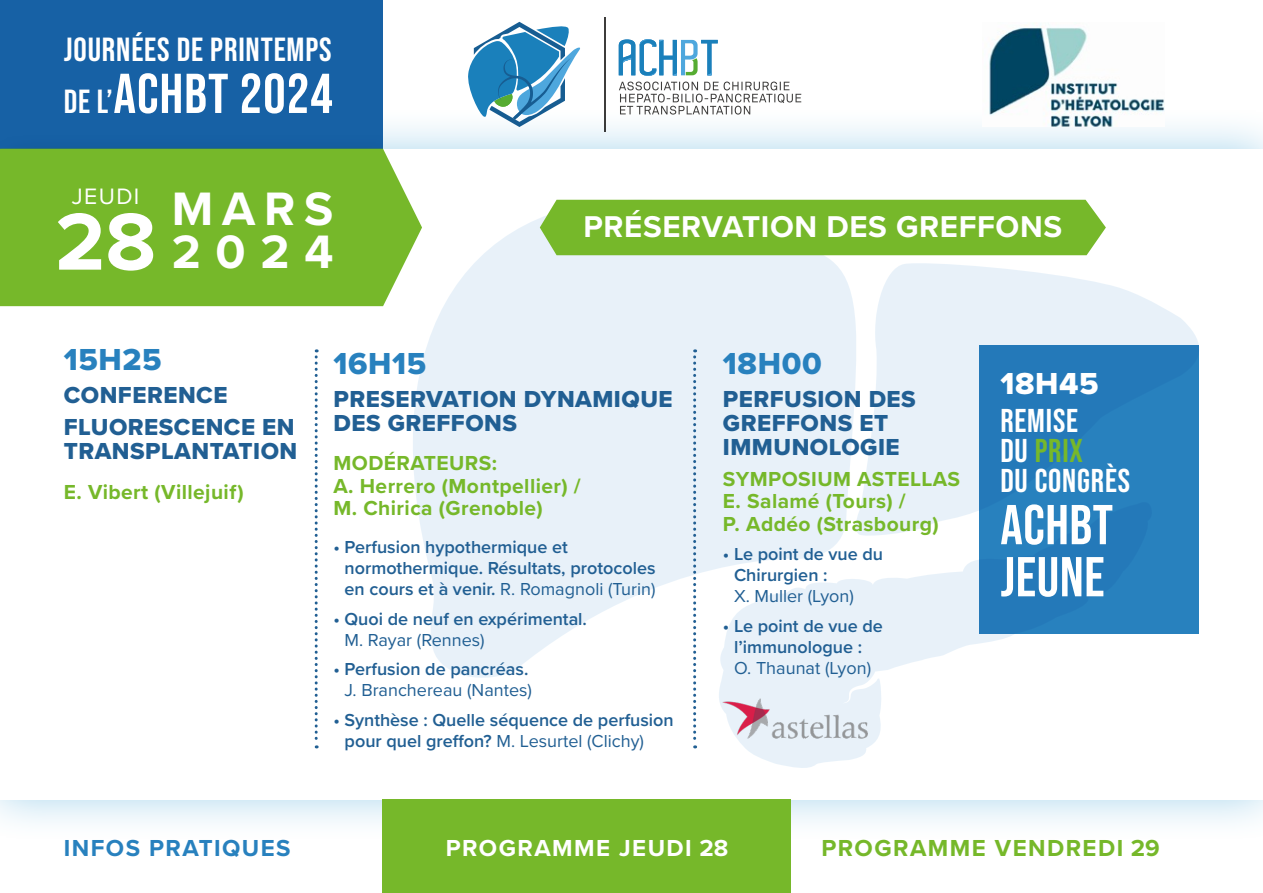
<style>
.page{position:relative;width:1263px;height:893px;background:#fff}
.page>*{position:absolute;margin:0;border:0;box-sizing:border-box;transform-origin:0 0}
.t1{font:700 83.7px "Proxima Nova";color:#fff}
.t2{font:56.1px/52.1px "Bebas Neue";letter-spacing:.01em;color:#fff}
.t3{font:700 48.6px/42.5px "Proxima Nova";letter-spacing:.245em;color:#fff}
.t4{font:33.45px "Bebas Neue";letter-spacing:.025em;color:#fff}
.t5{font:33px/30px "Bebas Neue";letter-spacing:.025em;color:#fff}
.t6{font:31.5px "Proxima Nova Extrabld";letter-spacing:.02em;color:#2881be}
.t7{font:31.5px "Proxima Nova Extrabld";letter-spacing:.02em;color:#fff}
.t8{font:700 31.2px "Proxima Nova";letter-spacing:.02em;color:#fff}
.t9{font:24px/24px "Proxima Nova Extrabld";letter-spacing:.02em;color:#215f93}
.t10{font:700 24px "Proxima Nova";letter-spacing:.06em;color:#76b82a}
.t11{font:700 24px "Proxima Nova";letter-spacing:.06em;color:#fff}
.t12{font:700 24px "Proxima Nova";letter-spacing:.06em;color:#2881be}
.t13{font:23.1px "Proxima Nova";letter-spacing:.06em;color:#fff}
.t14{font:700 21px/22.5px "Proxima Nova";letter-spacing:.02em;color:#76b82a}
.t15{font:600 18px/21px "Proxima Nova";color:#215f93}
.t16{font:18px "Proxima Nova";color:#215f93}
.s1{font-size:33.45px}
.s2{font-weight:400}
.s3{color:#76b82a}
</style>
<div class="page">
<div style="left:0;top:106px;width:1263px;height:736px;background:#53addb;opacity:.5"></div>
<div style="left:0;top:149px;width:1263px;height:650px;background:#fff"></div>
<img style="left:982px;top:25px;width:183px;height:101px">
<div style="left:0;top:0;width:383px;height:149px;background:#1761a5"></div>
<svg style="left:413px;top:199px;width:446px;height:484px;fill:#e8f1f9"></svg>
<svg style="left:851px;top:260px;width:348px;height:239px;fill:#e8f1f9"></svg>
<svg style="left:717px;top:499px;width:297px;height:269px;fill:#e8f1f9"></svg>
<div style="left:0;top:149px;width:422px;height:157px;background:#76b82a"></div>
<div style="left:979px;top:345px;width:220px;height:289px;background:#2881be"></div>
<svg style="left:425px;top:17px;width:419px;height:132px"></svg>
<hr style="left:604px;top:17px;width:1px;height:115px;background:#3d3c3b">
<svg style="left:619px;top:82px;width:182px;height:33px"></svg>
<svg style="left:619px;top:39px;width:99px;height:37px"></svg>
<svg style="left:468px;top:22px;width:114px;height:105px"></svg>
<div style="left:383px;top:799px;width:408px;height:94px;background:#76b82a"></div>
<div style="left:540px;top:200px;width:566px;height:55px;background:#76b82a"></div>
<svg style="left:315px;top:349px;width:3px;height:399px"></svg>
<svg style="left:693px;top:349px;width:3px;height:399px"></svg>
<img style="left:723px;top:699px;width:144px;height:39px">
<h3 class="t4" style="left:64px;top:30px;width:269px">JOURNÉES DE PRINTEMPS</h3>
<h2 class="t2" style="left:64px;top:67px;width:270px"><span class="s1">DE L’</span>ACHBT 2024</h2>
<p class="t13" style="left:72px;top:179px;width:69px">JEUDI</p>
<h1 class="t1" style="left:55px;top:179px;width:102px">28</h1>
<h3 class="t8" style="left:583px;top:204px;width:480px">PRÉSERVATION DES GREFFONS</h3>
<h3 class="t3" style="left:172px;top:187px;width:163px">MARS<br>2024</h3>
<h3 class="t6" style="left:64px;top:336px;width:99px">15H25</h3>
<h3 class="t9" style="left:64px;top:378px;width:232px;line-height:32.5px">CONFERENCE<br>FLUORESCENCE EN</h3>
<h3 class="t9" style="left:64px;top:439px;width:235px">TRANSPLANTATION</h3>
<p class="t14" style="left:64px;top:480px;width:181px">E. Vibert (Villejuif)</p>
<h3 class="t6" style="left:333px;top:340px;width:94px">16H15</h3>
<h3 class="t9" style="left:333px;top:386px;width:341px">PRESERVATION DYNAMIQUE<br>DES GREFFONS</h3>
<p class="t14" style="left:333px;top:452px;width:249px">MODÉRATEURS:<br>A. Herrero (Montpellier) /<br>M. Chirica (Grenoble)</p>
<p class="t15" style="left:345px;top:536px;width:312px;text-indent:-11px">• Perfusion hypothermique et normothermique. Résultats, protocoles en cours et à venir. <span class="s2">R. Romagnoli (Turin)</span></p>
<p class="t15" style="left:333px;top:608px;width:255px">• Quoi de neuf en expérimental.</p>
<p class="t16" style="left:345px;top:626px;width:142px">M. Rayar (Rennes)</p>
<p class="t15" style="left:333px;top:658px;width:196px">• Perfusion de pancréas.</p>
<p class="t16" style="left:345px;top:677px;width:189px">J. Branchereau (Nantes)</p>
<p class="t15" style="left:345px;top:709px;width:331px;text-indent:-11px">• Synthèse : Quelle séquence de perfusion pour quel greffon? <span class="s2">M. Lesurtel (Clichy)</span></p>
<h3 class="t6" style="left:723px;top:340px;width:100px">18H00</h3>
<h3 class="t9" style="left:723px;top:386px;width:194px">PERFUSION DES<br>GREFFONS ET<br>IMMUNOLOGIE</h3>
<p class="t14" style="left:723px;top:467px;width:239px">SYMPOSIUM ASTELLAS<br>E. Salamé (Tours) /<br>P. Addéo (Strasbourg)</p>
<p class="t15" style="left:734px;top:543px;width:151px;text-indent:-11px">• Le point de vue du<br>Chirurgien :</p>
<p class="t16" style="left:734px;top:583px;width:121px">X. Muller (Lyon)</p>
<p class="t15" style="left:723px;top:615px;width:161px;text-align:center">• Le point de vue de l’immunologue :</p>
<p class="t16" style="left:734px;top:654px;width:139px">O. Thaunat (Lyon)</p>
<h3 class="t7" style="left:1000px;top:360px;width:100px">18H45</h3>
<h3 class="t5" style="left:1000px;top:405px;width:131px">REMISE<br>DU <span class="s3">PRIX<br></span>DU CONGRÈS</h3>
<h2 class="t2" style="left:1000px;top:498px;width:114px">ACHBT<br>JEUNE</h2>
<h3 class="t12" style="left:64px;top:830px;width:228px">INFOS PRATIQUES</h3>
<h3 class="t11" style="left:446px;top:830px;width:284px">PROGRAMME JEUDI 28</h3>
<h3 class="t10" style="left:821px;top:830px;width:340px">PROGRAMME VENDREDI 29</h3>
</div>
